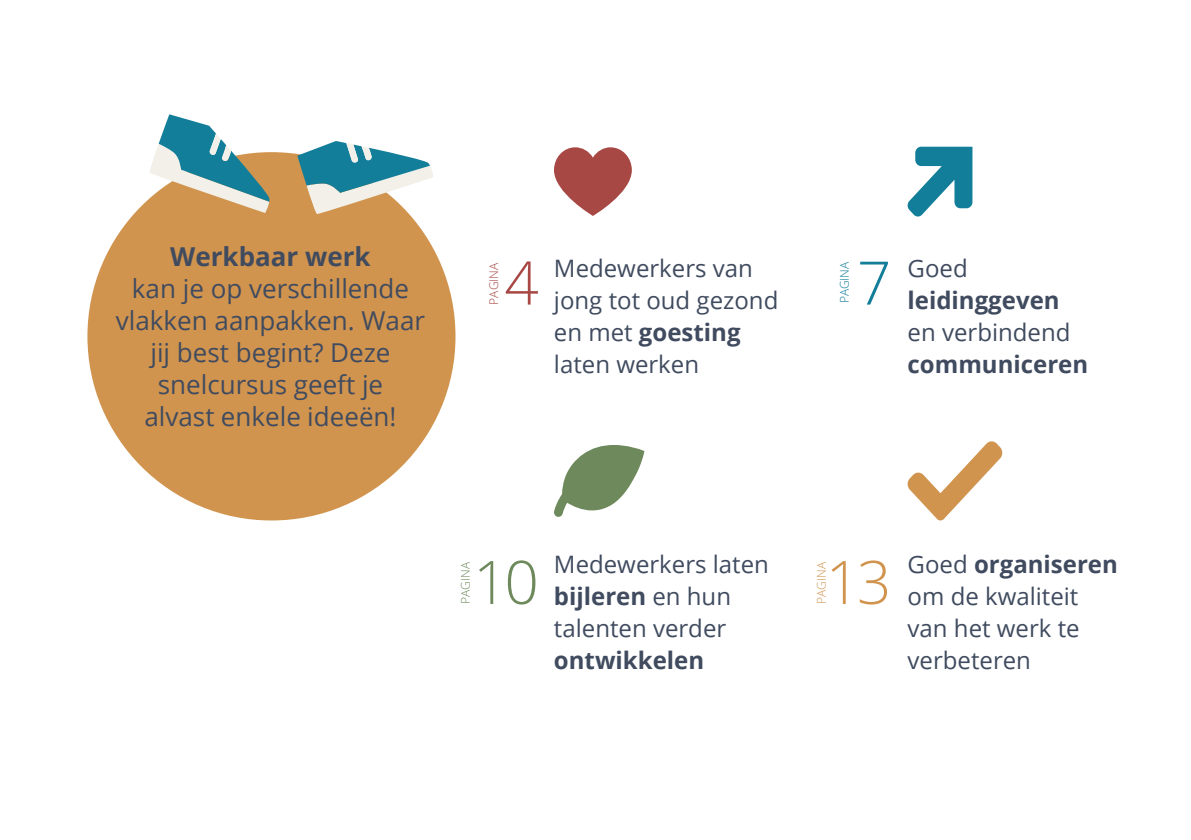
<style>
.page{position:relative;width:1191px;height:840px;background:#fff}
.page>*{position:absolute;margin:0;border:0;box-sizing:border-box;transform-origin:0 0}
.t1{font:300 60px "Open Sans";color:#6e8a5c}
.t2{font:300 60px "Open Sans";color:#d1944f}
.t3{font:300 60px "Open Sans";color:#a74845}
.t4{font:300 60px "Open Sans";color:#137e9a}
.t5{font:26px/32px "Open Sans";color:#404b5f;text-align:center}
.t6{font:700 26px "Open Sans";color:#404b5f}
.t7{font:24px/32px "Open Sans";color:#404b5f}
.t8{font:700 24px "Open Sans";color:#404b5f}
.t9{font:300 12px "Open Sans";color:#a74845}
.t10{font:300 12px "Open Sans";color:#6e8a5c}
.t11{font:300 12px "Open Sans";color:#137e9a}
.t12{font:300 12px "Open Sans";color:#d1944f}
.s1{font-weight:700}
</style>
<div class="page">
<svg style="left:554px;top:147px;width:78px;height:69px"></svg>
<svg style="left:907px;top:147px;width:65px;height:69px"></svg>
<svg style="left:907px;top:441px;width:96px;height:79px"></svg>
<svg style="left:554px;top:445px;width:90px;height:71px"></svg>
<div style="left:87px;top:152px;width:368px;height:368px;background:#d1944f;border-radius:50%"></div>
<svg style="left:297px;top:141px;width:136px;height:73px"></svg>
<svg style="left:149px;top:114px;width:120px;height:99px"></svg>
<p class="t6" style="left:170px;top:238px;width:202px">Werkbaar werk</p>
<p class="t5" style="left:116px;top:272px;width:311px">kan je op verschillende vlakken aanpakken. Waar jij best begint? Deze snelcursus geeft je<br>alvast enkele ideeën!</p>
<p class="t9" style="left:485px;top:304px;width:43px;rotate:-90deg">PAGINA</p>
<h1 class="t3" style="left:504px;top:241px;width:36px">4</h1>
<p class="t7" style="left:554px;top:251px;width:226px">Medewerkers van jong tot oud gezond en met <span class="s1">goesting </span>laten werken</p>
<p class="t11" style="left:836px;top:303px;width:43px;rotate:-90deg">PAGINA</p>
<h1 class="t4" style="left:857px;top:241px;width:36px">7</h1>
<p class="t7" style="left:907px;top:251px;width:62px">Goed</p>
<p class="t8" style="left:907px;top:283px;width:154px">leidinggeven</p>
<p class="t7" style="left:907px;top:315px;width:164px">en verbindend</p>
<p class="t8" style="left:907px;top:347px;width:182px">communiceren</p>
<p class="t10" style="left:457px;top:603px;width:43px;rotate:-90deg">PAGINA</p>
<p class="t7" style="left:554px;top:547px;width:216px">Medewerkers laten <span class="s1">bijleren</span> en hun talenten verder</p>
<p class="t8" style="left:554px;top:643px;width:152px">ontwikkelen</p>
<h1 class="t1" style="left:473px;top:540px;width:67px">10</h1>
<h1 class="t2" style="left:825px;top:540px;width:67px">13</h1>
<p class="t12" style="left:813px;top:603px;width:43px;rotate:-90deg">PAGINA</p>
<p class="t7" style="left:907px;top:547px;width:212px">Goed <span class="s1">organiseren </span>om de kwaliteit van het werk te verbeteren</p>
</div>
